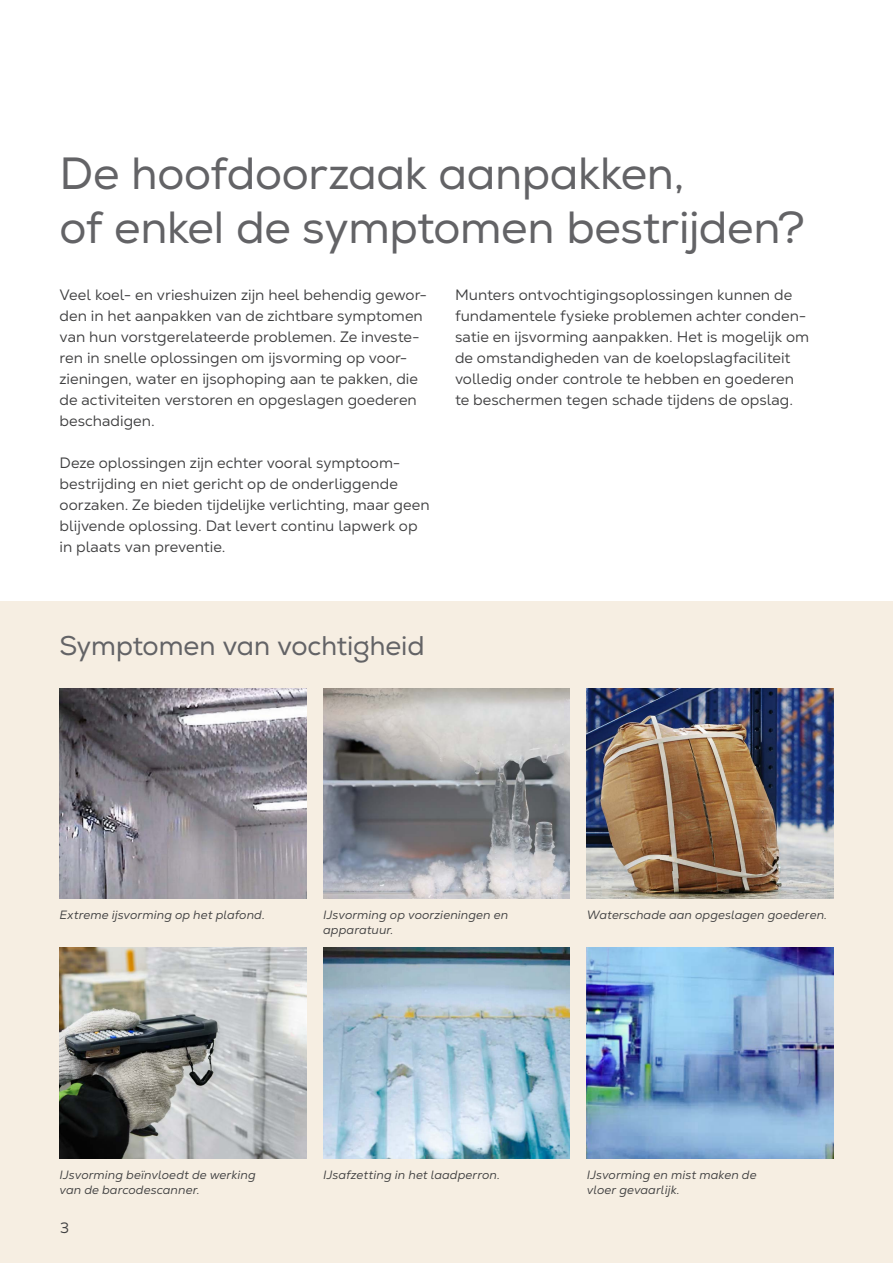
<style>
.page{position:relative;width:893px;height:1263px;background:#fff}
.page>*{position:absolute;margin:0;border:0;box-sizing:border-box;transform-origin:0 0}
.Headline{font:45px/54px "Nexa";letter-spacing:-.01em;color:#636366}
.Headline_2{font:27px "Nexa";letter-spacing:-.01em;color:#636366}
.Body_copy{font:15px/21px "Nexa Text";letter-spacing:.005em;color:#3e3e3f}
.Pagina{font:15px "Nexa Text";color:#3e3e3f}
.t1{font:italic 12px/15px "Nexa Text";letter-spacing:.01em;color:#3e3e3f}
</style>
<div class="page">
<div style="left:0;top:602px;width:893px;height:661px;background:#f6eee2"></div>
<img style="left:60px;top:688px;width:246px;height:211px">
<img style="left:60px;top:947px;width:246px;height:211px">
<img style="left:323px;top:688px;width:247px;height:211px">
<img style="left:323px;top:947px;width:247px;height:211px">
<img style="left:587px;top:688px;width:246px;height:211px">
<img style="left:587px;top:947px;width:246px;height:211px">
<p class="Headline" style="left:60px;top:148px;width:747px">De hoofdoorzaak aanpakken,<br>of enkel de symptomen bestrijden?</p>
<p class="Body_copy" style="left:60px;top:284px;width:369px">Veel koel- en vrieshuizen zijn heel behendig gewor&shy;den in het aanpakken van de zichtbare symptomen van hun vorstgerelateerde problemen. Ze investe&shy;ren in snelle oplossingen om ijsvorming op voor&shy;zieningen, water en ijsophoping aan te pakken, die de activiteiten verstoren en opgeslagen goederen beschadigen.</p>
<p class="Body_copy" style="left:60px;top:452px;width:372px">Deze oplossingen zijn echter vooral symptoom&shy;bestrijding en niet gericht op de onderliggende oorzaken. Ze bieden tijdelijke verlichting, maar geen blijvende oplossing. Dat levert continu lapwerk op in plaats van preventie.</p>
<p class="Body_copy" style="left:455px;top:284px;width:356px">Munters ontvochtigingsoplossingen kunnen de fundamentele fysieke problemen achter conden&shy;satie en ijsvorming aanpakken. Het is mogelijk om de omstandigheden van de koelopslagfaciliteit volledig onder controle te hebben en goederen te beschermen tegen schade tijdens de opslag.</p>
<p class="Headline_2" style="left:60px;top:629px;width:367px">Symptomen van vochtigheid</p>
<p class="t1" style="left:60px;top:907px;width:207px">Extreme ijsvorming op het plafond.</p>
<p class="t1" style="left:323px;top:907px;width:187px">IJsvorming op voorzieningen en apparatuur.</p>
<p class="t1" style="left:587px;top:907px;width:242px">Waterschade aan opgeslagen goederen.</p>
<p class="t1" style="left:60px;top:1167px;width:198px">IJsvorming beïnvloedt de werking van de barcodescanner.</p>
<p class="Pagina" style="left:60px;top:1219px;width:12px">3</p>
<p class="t1" style="left:323px;top:1167px;width:178px">IJsafzetting in het laadperron.</p>
<p class="t1" style="left:587px;top:1167px;width:171px">IJsvorming en mist maken de vloer gevaarlijk.</p>
</div>
